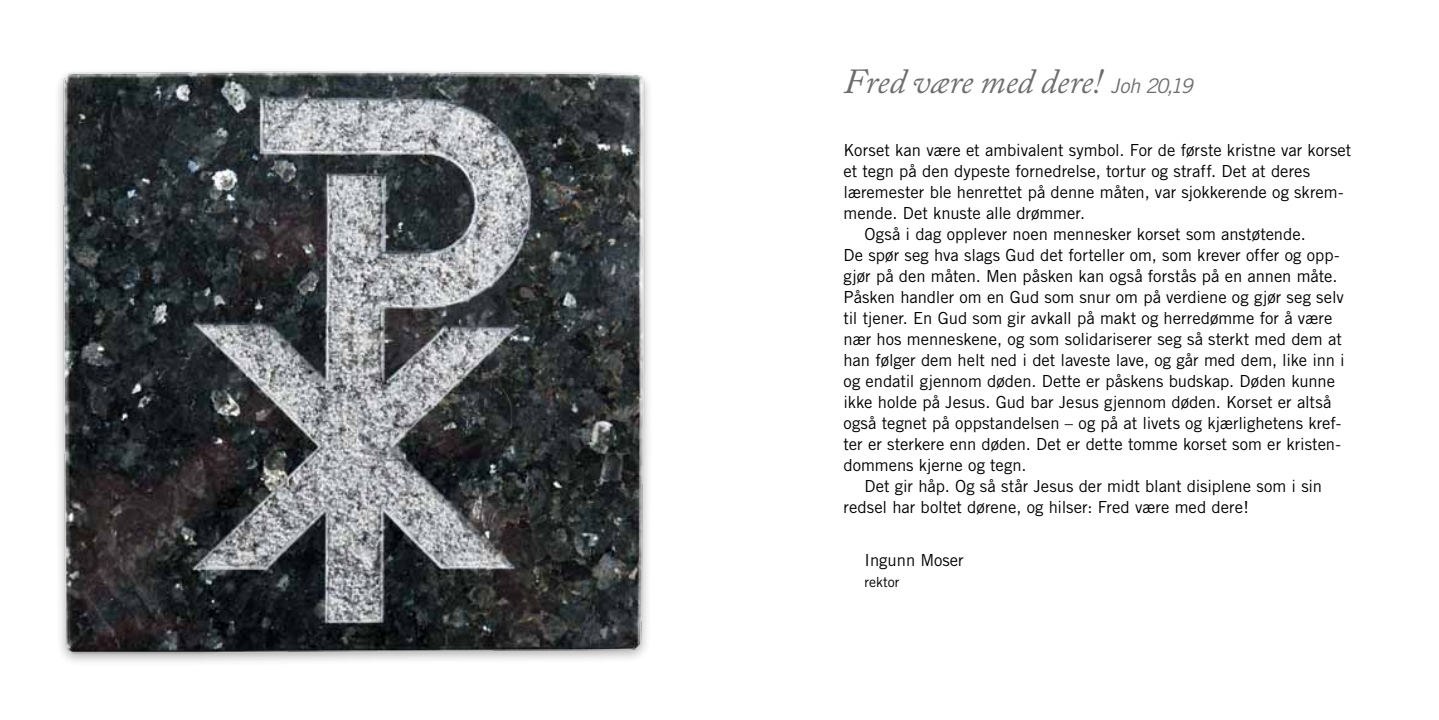
<style>
.page{position:relative;width:1439px;height:720px;background:#fff}
.page>*{position:absolute;margin:0;border:0;box-sizing:border-box;transform-origin:0 0}
.t1{font:italic 35px "Adobe Caslon Pro";color:#6e6e6e}
.t2{font:16.62px "Trade Gothic";color:#000}
.t3{font:14px "Trade Gothic";color:#000}
.s1{font-family:"Trade Gothic";font-size:20.12px}
</style>
<div class="page">
<img style="left:58px;top:71px;width:591px;height:591px">
<h1 class="t1" style="left:843px;top:60px;width:351px">Fred være med dere! <span class="s1">Joh 20,19</span></h1>
<p class="t2" style="left:843px;top:140px;width:509px">Korset kan være et ambivalent symbol. For de første kristne var korset</p>
<p class="t2" style="left:843px;top:161px;width:468px">et tegn på den dypeste fornedrelse, tortur og straff. Det at deres</p>
<p class="t2" style="left:843px;top:182px;width:501px">læremester ble henrettet på denne måten, var sjokkerende og skrem-</p>
<p class="t2" style="left:843px;top:203px;width:243px">mende. Det knuste alle drømmer.</p>
<p class="t2" style="left:864px;top:224px;width:443px">Også i dag opplever noen mennesker korset som anstøtende.</p>
<p class="t2" style="left:843px;top:245px;width:498px">De spør seg hva slags Gud det forteller om, som krever offer og opp-</p>
<p class="t2" style="left:843px;top:266px;width:495px">gjør på den måten. Men påsken kan også forstås på en annen måte.</p>
<p class="t2" style="left:843px;top:287px;width:502px">Påsken handler om en Gud som snur om på verdiene og gjør seg selv</p>
<p class="t2" style="left:843px;top:308px;width:490px">til tjener. En Gud som gir avkall på makt og herredømme for å være</p>
<p class="t2" style="left:843px;top:329px;width:500px">nær hos menneskene, og som solidariserer seg så sterkt med dem at</p>
<p class="t2" style="left:843px;top:350px;width:503px">han følger dem helt ned i det laveste lave, og går med dem, like inn i</p>
<p class="t2" style="left:843px;top:371px;width:493px">og endatil gjennom døden. Dette er påskens budskap. Døden kunne</p>
<p class="t2" style="left:843px;top:392px;width:489px">ikke holde på Jesus. Gud bar Jesus gjennom døden. Korset er altså</p>
<p class="t2" style="left:843px;top:413px;width:499px">også tegnet på oppstandelsen – og på at livets og kjærlighetens kref-</p>
<p class="t2" style="left:843px;top:434px;width:499px">ter er sterkere enn døden. Det er dette tomme korset som er kristen-</p>
<p class="t2" style="left:843px;top:455px;width:184px">dommens kjerne og tegn.</p>
<p class="t2" style="left:864px;top:476px;width:459px">Det gir håp. Og så står Jesus der midt blant disiplene som i sin</p>
<p class="t2" style="left:843px;top:497px;width:407px">redsel har boltet dørene, og hilser: Fred være med dere!</p>
<p class="t2" style="left:864px;top:549px;width:101px">Ingunn Moser</p>
<p class="t3" style="left:864px;top:573px;width:36px">rektor</p>
</div>
